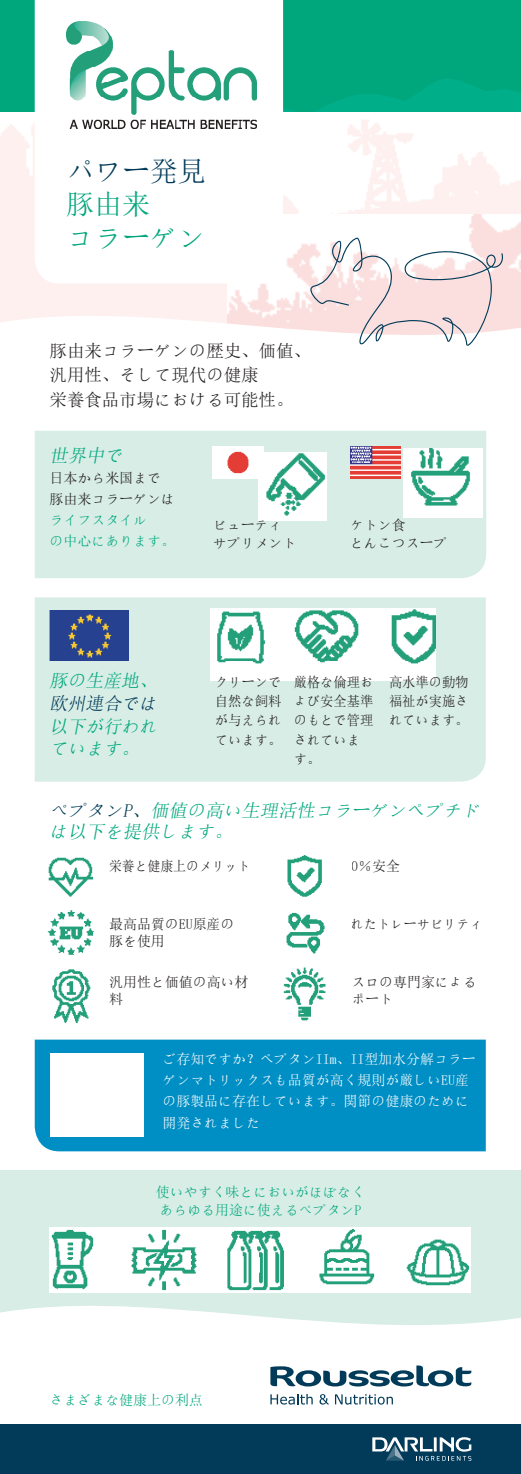
<style>
.page{position:relative;width:521px;height:1474px;background:#fff}
.page>*{position:absolute;margin:0;border:0;box-sizing:border-box;transform-origin:0 0}
.t1{font:28px/33.2px "Sim Sun";letter-spacing:-.005em;color:#00a77d}
.t2{font:28px "Sim Sun";letter-spacing:-.005em;color:#013b59}
.t3{font:italic 18.38px/21px "Sim Sun";color:#00a77d}
.t4{font:italic 18.38px "Sim Sun";color:#013b59}
.t5{font:17.5px/24.5px "Sim Sun";letter-spacing:-.005em;color:#231f20}
.t6{font:14px/17.5px "Sim Sun";letter-spacing:-.005em;color:#231f20}
.t7{font:14px/21px "Sim Sun";letter-spacing:-.005em;color:#fff}
.t8{font:14px/17.5px "Sim Sun";letter-spacing:-.005em;color:#00a77d}
.t9{font:14px/19.2px "Sim Sun";letter-spacing:-.005em;color:#231f20;scale:.95 1}
.t10{font:14px/19.2px "Sim Sun";letter-spacing:-.005em;color:#231f20;text-align:justify;scale:.96 1}
.t11{font:14px "Sim Sun";letter-spacing:-.005em;color:#231f20;scale:.92 1}
.s1{color:#013b59}
</style>
<div class="page">
<div style="left:0;top:0;width:521px;height:265px;background:#00a77d"></div>
<svg style="left:34px;top:78px;width:487px;height:34px;fill:#00ad87"></svg>
<img style="left:0;top:112px;width:521px;height:177px">
<img style="left:228px;top:215px;width:293px;height:74px">
<svg style="left:0;top:289px;width:521px;height:163px"></svg>
<svg style="left:0;top:1170px;width:521px;height:155px;fill:#d7ede5"></svg>
<div style="left:35px;top:431px;width:451px;height:147px;background:#d7ede5"></div>
<div style="left:35px;top:597px;width:451px;height:184px;background:#d7ede5"></div>
<div style="left:35px;top:0;width:248px;height:283px;background:#fff"></div>
<img style="left:66px;top:21px;width:190px;height:107px">
<div style="left:0;top:1424px;width:521px;height:49px;background:#013b59"></div>
<svg style="left:372px;top:1437px;width:99px;height:23px"></svg>
<div style="left:35px;top:1039px;width:451px;height:112px;background:#008fc5"></div>
<img style="left:51px;top:1053px;width:92px;height:83px">
<img style="left:47px;top:857px;width:47px;height:166px">
<img style="left:283px;top:855px;width:43px;height:166px">
<img style="left:210px;top:608px;width:226px;height:72px">
<img style="left:258px;top:452px;width:69px;height:69px">
<img style="left:403px;top:449px;width:79px;height:68px">
<svg style="left:270px;top:1393px;width:43px;height:11px"></svg>
<svg style="left:319px;top:1394px;width:10px;height:10px"></svg>
<svg style="left:335px;top:1394px;width:58px;height:10px"></svg>
<svg style="left:270px;top:1365px;width:201px;height:21px"></svg>
<img style="left:350px;top:446px;width:50px;height:33px">
<img style="left:213px;top:446px;width:50px;height:33px">
<img style="left:50px;top:610px;width:78px;height:50px">
<img style="left:50px;top:1227px;width:421px;height:65px">
<svg style="left:310px;top:237px;width:194px;height:109px"></svg>
<h1 class="t2" style="left:66px;top:157px;width:141px">パワー発見</h1>
<h1 class="t1" style="left:66px;top:187px;width:141px">豚由来<br>コラーゲン</h1>
<p class="t5" style="left:50px;top:338px;width:263px">豚由来コラーゲンの歴史、価値、汎用性、そして現代の健康・<br>栄養食品市場における可能性。</p>
<h2 class="t3" style="left:50px;top:445px;width:78px">世界中で</h2>
<p class="t6" style="left:50px;top:467px;width:127px;line-height:21px">日本から米国まで豚由来コラーゲンは</p>
<p class="t8" style="left:50px;top:509px;width:127px;line-height:21px">ライフスタイル<br>の中心にあります。</p>
<p class="t6" style="left:213px;top:516px;width:85px">ビューティサプリメント</p>
<p class="t6" style="left:350px;top:516px;width:99px">ケトン食<br>とんこつスープ</p>
<h2 class="t3" style="left:50px;top:670px;width:112px">豚の生産地、</h2>
<h2 class="t4" style="left:50px;top:694px;width:112px">欧州連合では</h2>
<h2 class="t3" style="left:50px;top:714px;width:112px;line-height:22.8px">以下が行われています。</h2>
<p class="t10" style="left:215px;top:672px;width:71px">クリーンで自然な飼料が与えられています。</p>
<p class="t9" style="left:294px;top:672px;width:85px">厳格な倫理および安全基準のもとで管理されています。</p>
<p class="t9" style="left:389px;top:672px;width:85px;text-align:justify">高水準の動物福祉が実施されています。</p>
<h2 class="t3" style="left:50px;top:799px;width:434px"><span class="s1">ぺプタンP、</span>価値の高い生理活性コラーゲンペプチドは以下を提供します。</h2>
<p class="t11" style="left:109px;top:859px;width:155px">栄養と健康上のメリット</p>
<p class="t6" style="left:109px;top:915px;width:127px">最高品質のEU原産の豚を使用</p>
<p class="t6" style="left:109px;top:973px;width:141px">汎用性と価値の高い材料</p>
<p class="t6" style="left:337px;top:857px;width:64px">100％安全</p>
<p class="t9" style="left:337px;top:914px;width:155px">優れたトレーサビリティ</p>
<p class="t6" style="left:337px;top:973px;width:141px">ルスロの専門家によるサポート</p>
<p class="t7" style="left:162px;top:1048px;width:315px">ご存知ですか？ペプタンIIm、II型加水分解コラーゲンマトリックスも品質が高く規則が厳しいEU産の豚製品に存在しています。関節の健康のために開発されました</p>
<p class="t8" style="left:156px;top:1183px;width:211px">使いやすく味とにおいがほぼなくあらゆる用途に使えるぺプタンP</p>
<p class="t8" style="left:50px;top:1390px;width:155px">さまざまな健康上の利点</p>
</div>
